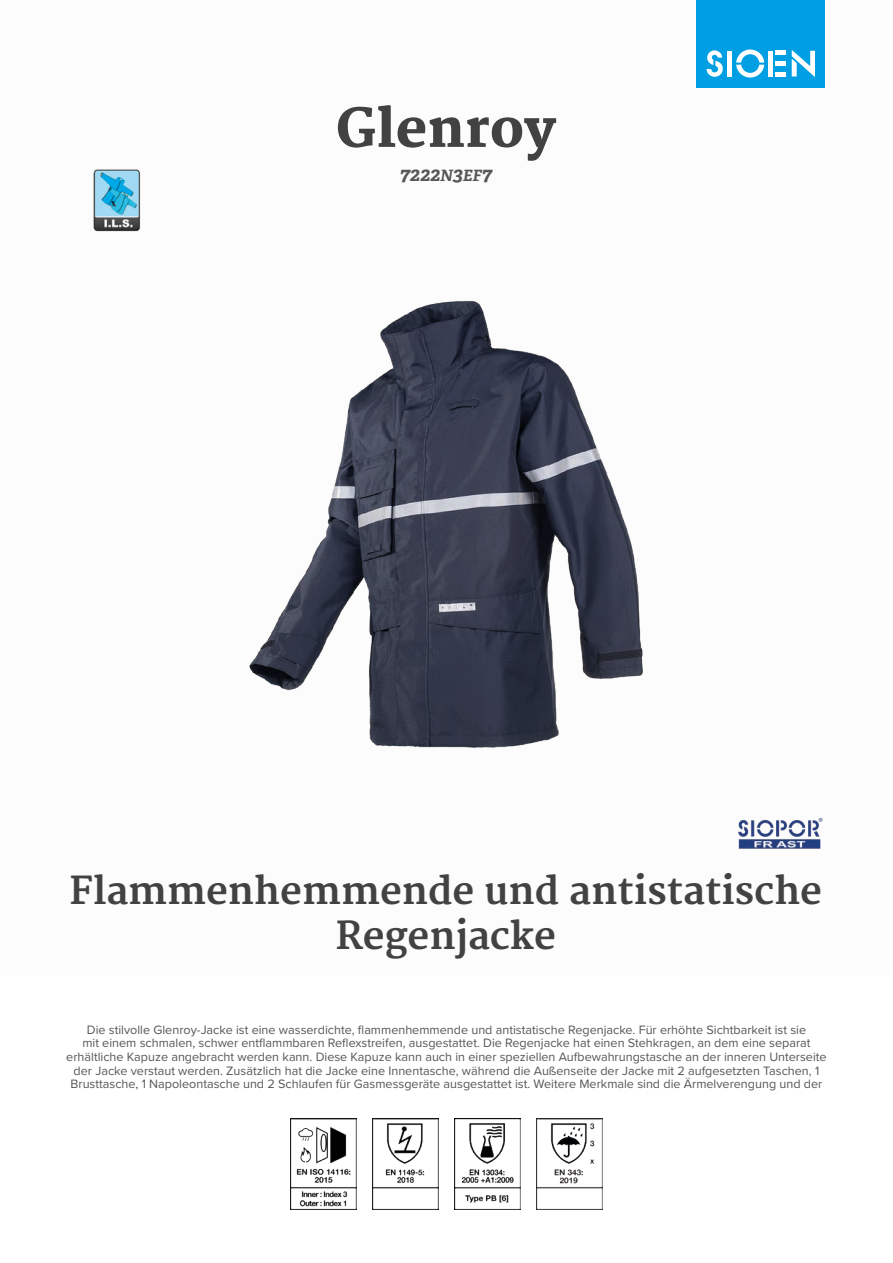
<style>
.page{position:relative;width:893px;height:1263px;background:#fff}
.page>*{position:absolute;margin:0;border:0;box-sizing:border-box;transform-origin:0 0}
.t1{font:800 52.5px "Merriweather";color:#424243}
.t2{font:700 37.5px/45px "Merriweather";color:#424243;text-align:center}
.t3{font:italic 700 19.5px "Adelle PE";color:#575756}
.t4{font:12.6px/13.6px "Proxima Nova";color:#575756;text-align:center}
.s1{font-size:15.6px}
</style>
<div class="page">
<div style="left:697px;top:0;width:128px;height:88px;background:#009fe3"></div>
<svg style="left:707px;top:50px;width:16px;height:27px"></svg>
<svg style="left:736px;top:50px;width:28px;height:28px"></svg>
<div style="left:727px;top:51px;width:5px;height:26px;background:#fff"></div>
<div style="left:768px;top:51px;width:5px;height:26px;background:#fff"></div>
<div style="left:775px;top:72px;width:11px;height:5px;background:#fff"></div>
<div style="left:775px;top:61px;width:11px;height:5px;background:#fff"></div>
<hr style="left:775px;top:51px;width:11px;height:4px;background:#fff">
<svg style="left:792px;top:50px;width:23px;height:27px"></svg>
<img style="left:93px;top:169px;width:48px;height:63px">
<img style="left:738px;top:817px;width:85px;height:32px">
<img style="left:290px;top:1118px;width:66px;height:92px">
<img style="left:372px;top:1118px;width:67px;height:92px">
<img style="left:454px;top:1118px;width:67px;height:92px">
<img style="left:536px;top:1118px;width:67px;height:92px">
<img style="left:249px;top:300px;width:394px;height:448px">
<h1 class="t1" style="left:336px;top:98px;width:221px">Glenroy</h1>
<h3 class="t3" style="left:400px;top:160px;width:94px">7222<span class="s1">N</span>3<span class="s1">EF</span>7</h3>
<h2 class="t2" style="left:70px;top:869px;width:754px">Flammenhemmende und antistatische<br>Regenjacke</h2>
<p class="t4" style="left:66px;top:1022px;width:762px">Die stilvolle Glenroy-Jacke ist eine wasserdichte, flammenhemmende und antistatische Regenjacke. Für erhöhte Sichtbarkeit ist sie<br>mit einem schmalen, schwer entflammbaren Reflexstreifen, ausgestattet. Die Regenjacke hat einen Stehkragen, an dem eine separat erhältliche Kapuze angebracht werden kann. Diese Kapuze kann auch in einer speziellen Aufbewahrungstasche an der inneren Unterseite der Jacke verstaut werden. Zusätzlich hat die Jacke eine Innentasche, während die Außenseite der Jacke mit 2 aufgesetzten Taschen, 1<br>Brusttasche, 1 Napoleontasche und 2 Schlaufen für Gasmessgeräte ausgestattet ist. Weitere Merkmale sind die Ärmelverengung und der</p>
</div>
